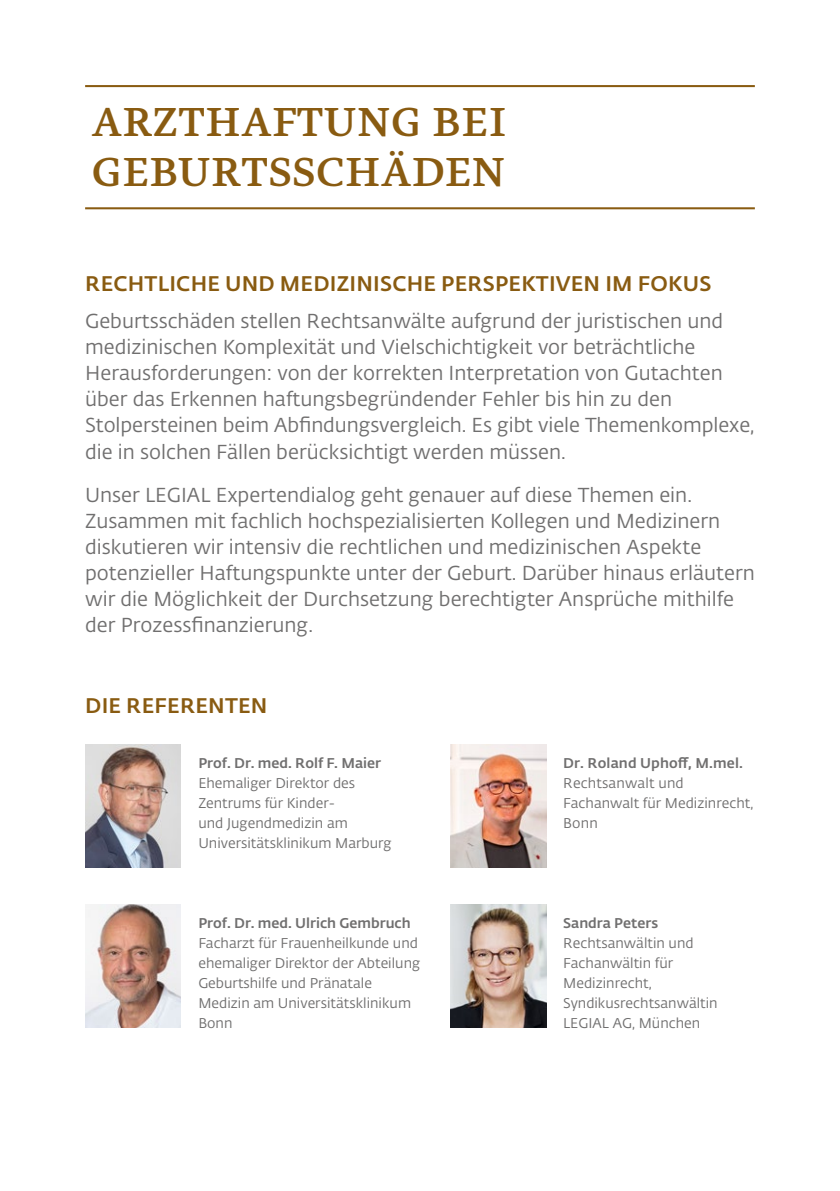
<style>
.page{position:relative;width:840px;height:1191px;background:#fff}
.page>*{position:absolute;margin:0;border:0;box-sizing:border-box;transform-origin:0 0}
.t1{font:48px/50px "Greta Text Pro";letter-spacing:.025em;color:#895b11}
.t2{font:500 21px "Fedra Sans Alt Std";letter-spacing:.01em;color:#895b11}
.t3{font:20px/26px "Fedra Sans Alt Std";color:#706f6f}
.t4{font:14px/20px "Fedra Sans Alt Std";color:#706f6f}
.t5{font:500 14px "Fedra Sans Alt Std";color:#706f6f}
</style>
<div class="page">
<hr style="left:85px;top:85px;width:669px;height:2px;background:#895b11">
<hr style="left:85px;top:207px;width:669px;height:2px;background:#895b11">
<img style="left:85px;top:744px;width:95px;height:124px">
<img style="left:85px;top:904px;width:95px;height:124px">
<img style="left:450px;top:904px;width:96px;height:124px">
<img style="left:450px;top:744px;width:96px;height:124px">
<h1 class="t1" style="left:92px;top:99px;width:415px">ARZTHAFTUNG BEI<br>GEBURTSSCHÄDEN</h1>
<p class="t2" style="left:85px;top:271px;width:627px">RECHTLICHE UND MEDIZINISCHE PERSPEKTIVEN IM FOKUS</p>
<p class="t3" style="left:85px;top:309px;width:670px">Geburtsschäden stellen Rechtsanwälte aufgrund der juristischen und medizinischen Komplexität und Vielschichtigkeit vor beträchtliche Herausforderungen: von der korrekten Interpretation von Gutachten über das Erkennen haftungsbegründender Fehler bis hin zu den Stolpersteinen beim Abfindungsvergleich. Es gibt viele Themenkomplexe, die in solchen Fällen berücksichtigt werden müssen.</p>
<p class="t3" style="left:85px;top:482px;width:671px">Unser LEGIAL Expertendialog geht genauer auf diese Themen ein.<br>Zusammen mit fachlich hochspezialisierten Kollegen und Medizinern diskutieren wir intensiv die rechtlichen und medizinischen Aspekte potenzieller Haftungspunkte unter der Geburt. Darüber hinaus erläutern wir die Möglichkeit der Durchsetzung berechtigter Ansprüche mithilfe der Prozessfinanzierung.</p>
<p class="t2" style="left:85px;top:693px;width:184px">DIE REFERENTEN</p>
<p class="t5" style="left:198px;top:754px;width:184px">Prof. Dr. med. Rolf F. Maier</p>
<p class="t4" style="left:198px;top:773px;width:195px">Ehemaliger Direktor des<br>Zentrums für Kinder-<br>und Jugendmedizin am<br>Universitätsklinikum Marburg</p>
<p class="t5" style="left:198px;top:914px;width:214px">Prof. Dr. med. Ulrich Gembruch</p>
<p class="t4" style="left:198px;top:933px;width:223px">Facharzt für Frauenheilkunde und ehemaliger Direktor der Abteilung<br>Geburtshilfe und Pränatale<br>Medizin am Universitätsklinikum<br>Bonn</p>
<p class="t5" style="left:563px;top:754px;width:181px">Dr. Roland Uphoff, M.mel.</p>
<p class="t4" style="left:563px;top:773px;width:192px">Rechtsanwalt und<br>Fachanwalt für Medizinrecht,<br>Bonn</p>
<p class="t5" style="left:563px;top:914px;width:96px">Sandra Peters</p>
<p class="t4" style="left:563px;top:933px;width:156px">Rechtsanwältin und<br>Fachanwältin für<br>Medizinrecht,<br>Syndikusrechtsanwältin<br>LEGIAL AG, München</p>
</div>
